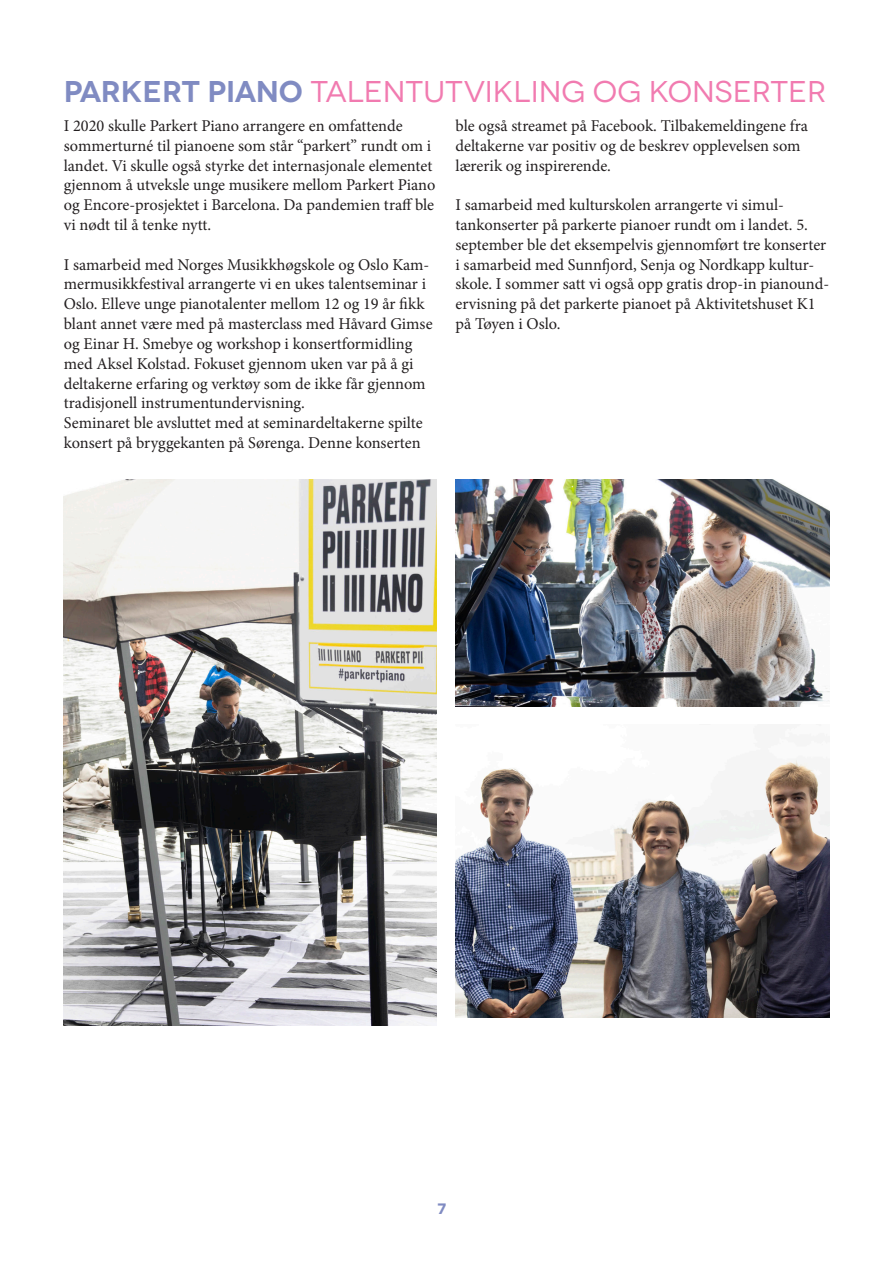
<style>
.page{position:relative;width:893px;height:1263px;background:#fff}
.page>*{position:absolute;margin:0;border:0;box-sizing:border-box;transform-origin:0 0}
.t1{font:30px "Novecentowide";color:#f17bb0}
.t2{font:16.5px/19.8px "Minion Pro";color:#231f20}
.t3{font:900 15px "Avenir";color:#808bc2}
.s1{font-weight:600;color:#808bc2}
</style>
<div class="page">
<img style="left:64px;top:479px;width:372px;height:547px">
<img style="left:455px;top:479px;width:374px;height:228px">
<img style="left:455px;top:759px;width:374px;height:259px">
<p class="t1" style="left:64px;top:74px;width:764px"><span class="s1">PARKERT PIANO</span> TALENTUTVIKLING OG KONSERTER</p>
<p class="t2" style="left:64px;top:116px;width:373px">I 2020 skulle Parkert Piano arrangere en omfattende sommerturné til pianoene som står “parkert” rundt om i landet. Vi skulle også styrke det internasjonale elementet gjennom å utveksle unge musikere mellom Parkert Piano og Encore-prosjektet i Barcelona. Da pandemien traff ble vi nødt til å tenke nytt.</p>
<p class="t2" style="left:64px;top:255px;width:370px">I samarbeid med Norges Musikkhøgskole og Oslo Kam&shy;mermusikkfestival arrangerte vi en ukes talentseminar i Oslo. Elleve unge pianotalenter mellom 12 og 19 år fikk blant annet være med på masterclass med Håvard Gimse og Einar H. Smebye og workshop i konsertformidling med Aksel Kolstad. Fokuset gjennom uken var på å gi deltakerne erfaring og verktøy som de ikke får gjennom tradisjonell instrumentundervisning.</p>
<p class="t2" style="left:64px;top:413px;width:360px">Seminaret ble avsluttet med at seminardeltakerne spilte konsert på bryggekanten på Sørenga. Denne konserten</p>
<p class="t2" style="left:455px;top:116px;width:354px">ble også streamet på Facebook. Tilbakemeldingene fra deltakerne var positiv og de beskrev opplevelsen som lærerik og inspirerende.</p>
<p class="t2" style="left:455px;top:195px;width:375px">I samarbeid med kulturskolen arrangerte vi simul&shy;tankonserter på parkerte pianoer rundt om i landet. 5. september ble det eksempelvis gjennomført tre konserter i samarbeid med Sunnfjord, Senja og Nordkapp kultur&shy;skole. I sommer satt vi også opp gratis drop-in pianound&shy;ervisning på det parkerte pianoet på Aktivitetshuset K1 på Tøyen i Oslo.</p>
<p class="t3" style="left:437px;top:1196px;width:10px">7</p>
</div>
